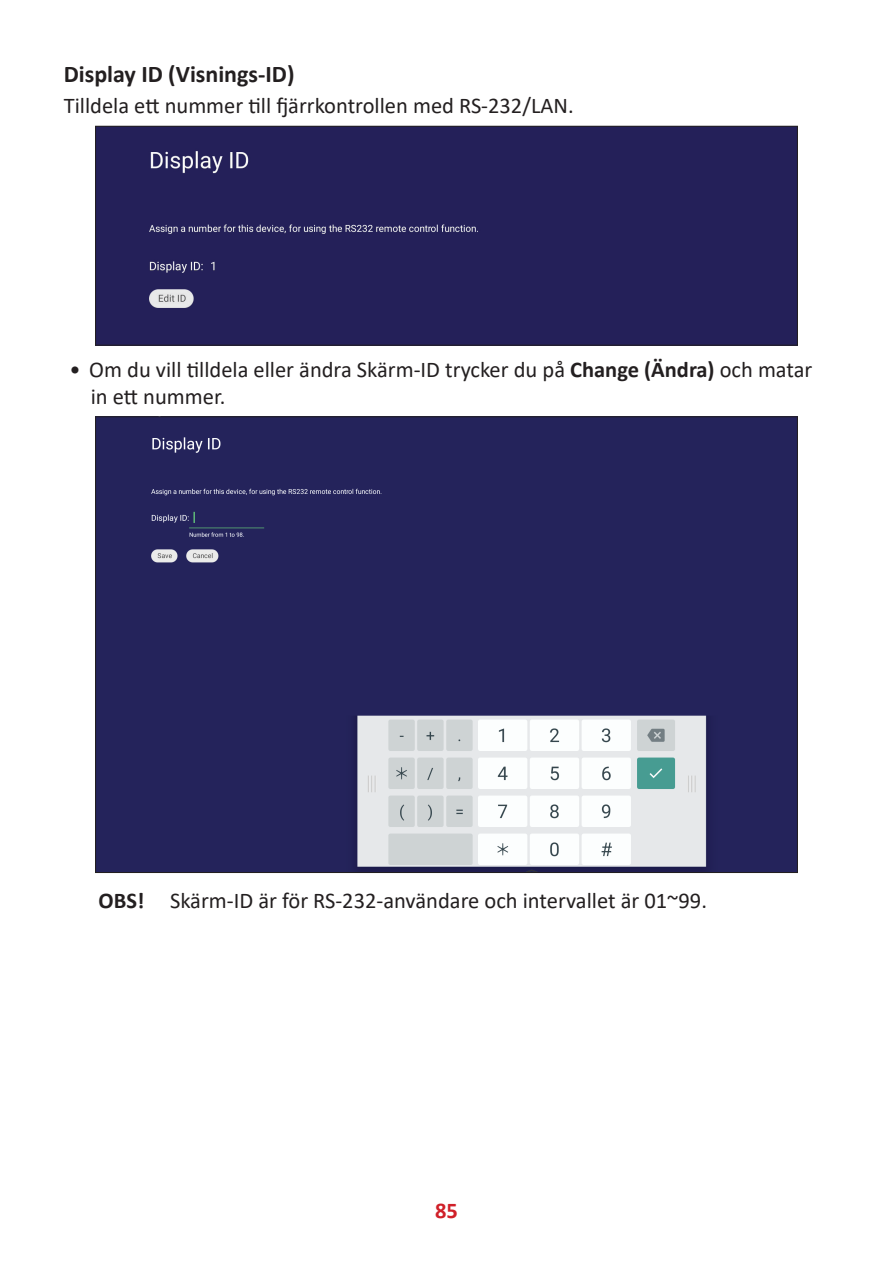
<style>
.page{position:relative;width:893px;height:1263px;background:#fff}
.page>*{position:absolute;margin:0;border:0;box-sizing:border-box;transform-origin:0 0}
.t1{font:700 24px "Calibri";color:#231f20}
.t2{font:22.5px/27px "Calibri";color:#231f20}
.t3{font:700 22.5px "Calibri";color:#d02029}
.s1{font-weight:700}
</style>
<div class="page">
<div style="left:97px;top:128px;width:699px;height:215px;background:#242059"></div>
<div style="left:95px;top:126px;width:703px;height:219px;border:1px solid #231f20"></div>
<img style="left:97px;top:419px;width:699px;height:452px">
<p class="t1" style="left:64px;top:57px;width:232px">Display ID (Visnings-ID)</p>
<p class="t2" style="left:64px;top:91px;width:511px">Tilldela ett nummer till fjärrkontrollen med RS-232/LAN.</p>
<p class="t2" style="left:91px;top:355px;width:723px;text-indent:-21px">• Om du vill tilldela eller ändra Skärm-ID trycker du på <span class="s1">Change (Ändra)</span> och matar in ett nummer.</p>
<p class="t2" style="left:99px;top:887px;width:610px"><span class="s1">OBS!</span> Skärm-ID är för RS-232-användare och intervallet är 01~99.</p>
<p class="t3" style="left:435px;top:1194px;width:24px">85</p>
</div>
